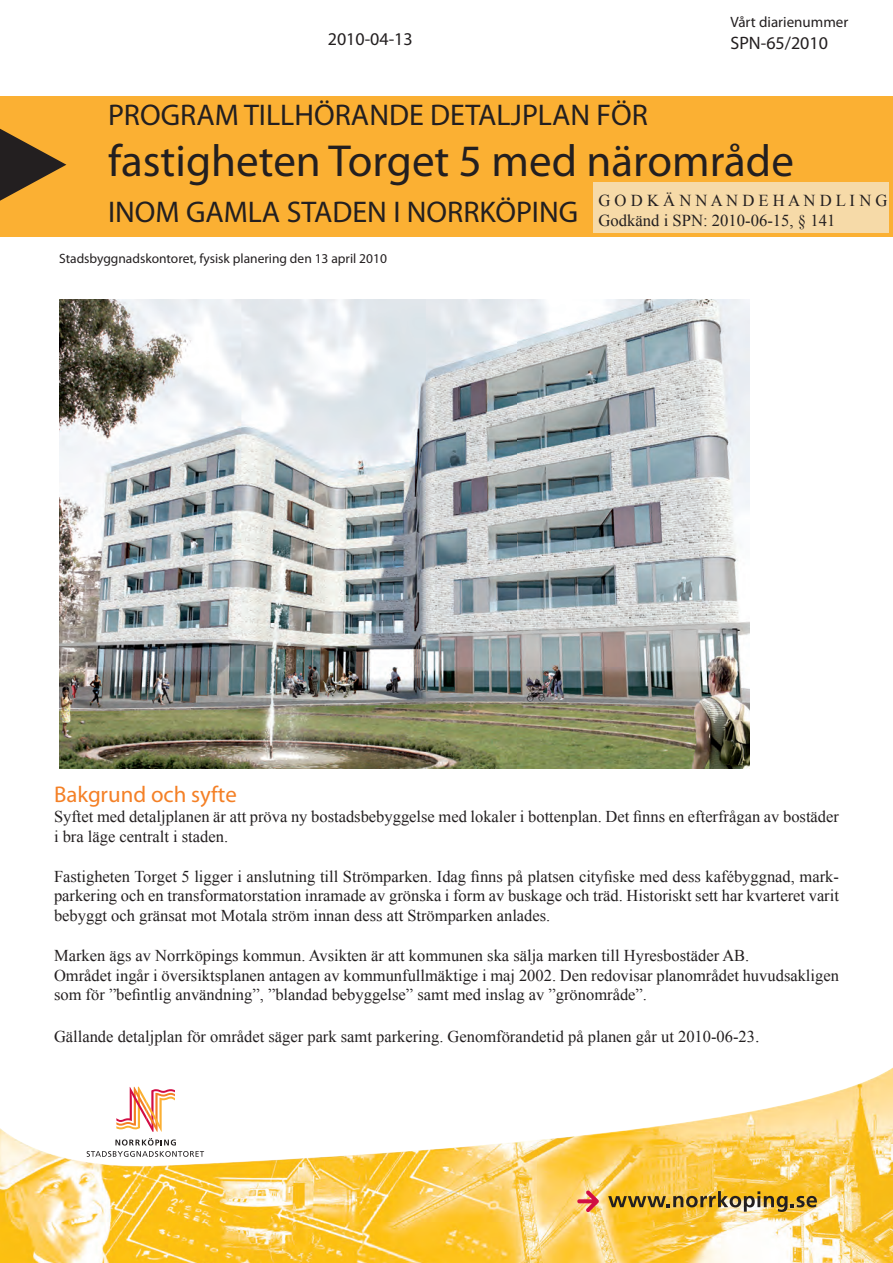
<style>
.page{position:relative;width:893px;height:1263px;background:#fff}
.page>*{position:absolute;margin:0;border:0;box-sizing:border-box;transform-origin:0 0}
.t1{font:45px "Myriad Pro";color:#231f20}
.t2{font:30px "Myriad Pro";color:#231f20}
.t3{font:22.8px "Myriad Pro";color:#f48026}
.t4{font:18px "Myriad Pro";color:#231f20}
.t5{font:16.65px/20px "Times New Roman";color:#231f20}
.t6{font:16.5px/19.8px "Times New Roman";color:#231f20}
.t7{font:15px "Myriad Pro";color:#231f20}
.t8{font:13.5px "Myriad Pro";color:#231f20}
.s1{font-size:18px}
</style>
<div class="page">
<img style="left:0;top:1067px;width:893px;height:196px">
<svg style="left:87px;top:1151px;width:117px;height:6px"></svg>
<svg style="left:115px;top:1138px;width:61px;height:7px"></svg>
<svg style="left:116px;top:1087px;width:59px;height:45px"></svg>
<svg style="left:577px;top:1190px;width:22px;height:22px"></svg>
<svg style="left:608px;top:1191px;width:209px;height:21px;background:#bf9b3d"></svg>
<div style="left:0;top:97px;width:893px;height:140px;background:#fbb033"></div>
<svg style="left:0;top:129px;width:66px;height:72px"></svg>
<img style="left:59px;top:300px;width:458px;height:468px">
<img style="left:517px;top:300px;width:232px;height:468px">
<div style="left:593px;top:182px;width:296px;height:51px;background:#f6daa8"></div>
<p class="t7" style="left:730px;top:13px;width:119px">Vårt diarienummer</p>
<p class="t4" style="left:328px;top:28px;width:86px">2010-04-13</p>
<p class="t4" style="left:730px;top:32px;width:99px">SPN-65/2010</p>
<h2 class="t2" style="left:108px;top:96px;width:541px">PROGRAM TILLHÖRANDE DETALJPLAN FÖR</h2>
<h1 class="t1" style="left:108px;top:133px;width:687px">fastigheten Torget 5 med närområde</h1>
<h2 class="t2" style="left:108px;top:194px;width:472px">INOM GAMLA STADEN I NORRKÖPING</h2>
<p class="t5" style="left:598px;top:190px;width:291px">G O D K Ä N N A N D E H A N D L I N G<br>Godkänd i SPN: 2010-06-15, § 141</p>
<p class="t8" style="left:59px;top:250px;width:329px">Stadsbyggnadskontoret, fysisk planering den 13 april 2010</p>
<h3 class="t3" style="left:54px;top:781px;width:184px">Bakgrund och syfte</h3>
<p class="t6" style="left:54px;top:806px;width:786px">Syftet med detaljplanen är att pröva ny bostadsbebyggelse med lokaler i bottenplan. Det finns en efterfrågan av bostäder i bra läge centralt i staden.</p>
<p class="t6" style="left:54px;top:866px;width:786px;text-align:justify">Fastigheten Torget 5 ligger i anslutning till Strömparken. Idag finns på platsen cityfiske med dess kafébyggnad, mark&shy;parkering och en transformatorstation inramade av grönska i form av buskage och träd. Historiskt sett har kvarteret varit bebyggt och gränsat mot Motala ström innan dess att Strömparken anlades.</p>
<p class="t6" style="left:54px;top:945px;width:786px">Marken ägs av Norrköpings kommun. Avsikten är att kommunen ska sälja marken till Hyresbostäder AB.<br>Området ingår i översiktsplanen antagen av kommunfullmäktige i maj 2002. Den redovisar planområdet huvudsakligen som för ”befintlig användning”, ”blandad bebyggelse” samt med inslag av ”grönområde”.</p>
<p class="t6" style="left:54px;top:1026px;width:707px">Gällande detaljplan för området säger park samt parkering. Genomförandetid på planen går ut 2010-06-23<span class="s1">.</span></p>
</div>
